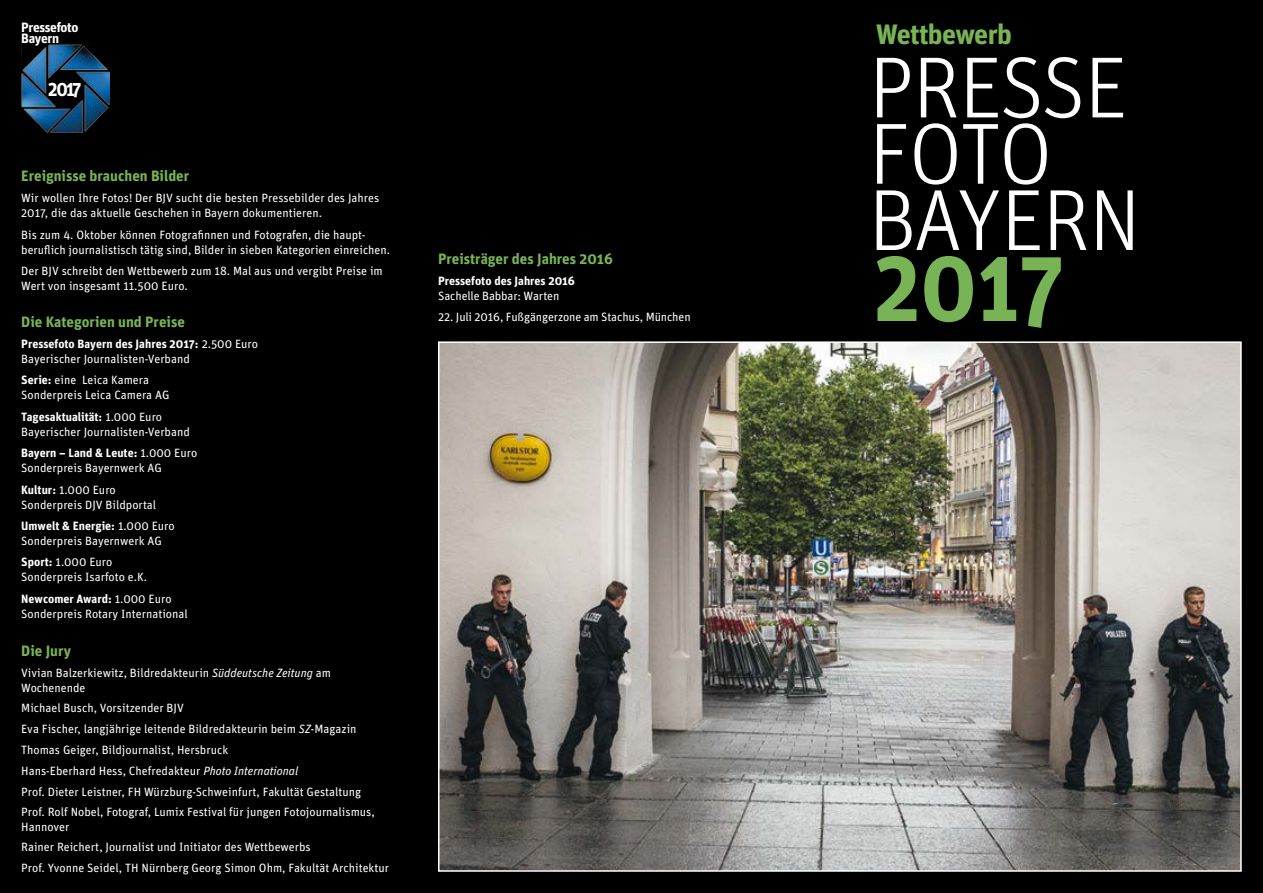
<style>
.page{position:relative;width:1263px;height:893px;background:#000}
.page>*{position:absolute;margin:0;border:0;box-sizing:border-box;transform-origin:0 0}
.t1{font:700 99.45px "Unit";color:#78b355;scale:.9 1}
.t2{font:300 86.7px/66.3px "Unit";letter-spacing:-.025em;color:#fff}
.t3{font:700 28.05px "Unit";letter-spacing:-.025em;color:#78b355}
.t4{font:700 20.25px "Unit";color:#fff;scale:.9 1}
.t5{font:700 15px "Unit";color:#78b355}
.t6{font:700 13.5px/10.5px "Unit";letter-spacing:-.025em;color:#fff}
.t7{font:12px/15px "Unit";color:#fff}
.t8{font:700 12px "Unit";color:#fff}
.s1{font-weight:700}
.s2{font-style:italic}
</style>
<div class="page">
<img style="left:21px;top:45px;width:89px;height:87px">
<img style="left:441px;top:344px;width:798px;height:525px">
<p class="t6" style="left:21px;top:22px;width:59px">Pressefoto<br>Bayern</p>
<h3 class="t3" style="left:876px;top:17px;width:138px">Wettbewerb</h3>
<h2 class="t2" style="left:868px;top:52px;width:274px">PRESSE<br>FOTO<br>BAYERN</h2>
<h1 class="t1" style="left:874px;top:224px;width:213px">2017</h1>
<h3 class="t4" style="left:48px;top:76px;width:38px">2017</h3>
<p class="t5" style="left:21px;top:167px;width:169px">Ereignisse brauchen Bilder</p>
<p class="t7" style="left:21px;top:191px;width:360px">Wir wollen Ihre Fotos! Der BJV sucht die besten Pressebilder des Jahres<br>2017, die das aktuelle Geschehen in Bayern dokumentieren.</p>
<p class="t7" style="left:21px;top:227px;width:370px">Bis zum 4. Oktober können Fotografinnen und Fotografen, die haupt&shy;beruflich journalistisch tätig sind, Bilder in sieben Kategorien einreichen.</p>
<p class="t7" style="left:21px;top:263px;width:363px">Der BJV schreibt den Wettbewerb zum 18. Mal aus und vergibt Preise im<br>Wert von insgesamt 11.500 Euro.</p>
<p class="t5" style="left:21px;top:312px;width:165px">Die Kategorien und Preise</p>
<p class="t7" style="left:21px;top:336px;width:238px"><span class="s1">Pressefoto Bayern des Jahres 2017:</span> 2.500 Euro<br>Bayerischer Journalisten-Verband</p>
<p class="t7" style="left:21px;top:372px;width:150px"><span class="s1">Serie:</span> eine Leica Kamera<br>Sonderpreis Leica Camera AG</p>
<p class="t7" style="left:21px;top:409px;width:170px"><span class="s1">Tagesaktualität:</span> 1.000 Euro<br>Bayerischer Journalisten-Verband</p>
<p class="t7" style="left:21px;top:445px;width:177px"><span class="s1">Bayern – Land &amp; Leute:</span> 1.000 Euro<br>Sonderpreis Bayernwerk AG</p>
<p class="t7" style="left:21px;top:482px;width:137px"><span class="s1">Kultur:</span> 1.000 Euro<br>Sonderpreis DJV Bildportal</p>
<p class="t7" style="left:21px;top:518px;width:155px"><span class="s1">Umwelt &amp; Energie:</span> 1.000 Euro<br>Sonderpreis Bayernwerk AG</p>
<p class="t7" style="left:21px;top:554px;width:128px"><span class="s1">Sport:</span> 1.000 Euro<br>Sonderpreis Isarfoto e.K.</p>
<p class="t7" style="left:21px;top:591px;width:168px"><span class="s1">Newcomer Award:</span> 1.000 Euro<br>Sonderpreis Rotary International</p>
<p class="t5" style="left:21px;top:642px;width:51px">Die Jury</p>
<p class="t7" style="left:21px;top:666px;width:311px;line-height:14.4px">Vivian Balzerkiewitz, Bildredakteurin <span class="s2">Süddeutsche Zeitung</span> am<br>Wochenende</p>
<p class="t7" style="left:21px;top:697px;width:355px;line-height:20.9px">Michael Busch, Vorsitzender BJV<br>Eva Fischer, langjährige leitende Bildredakteurin beim <span class="s2">SZ</span>-Magazin Thomas Geiger, Bildjournalist, Hersbruck<br>Hans-Eberhard Hess, Chefredakteur <span class="s2">Photo International<br></span>Prof. Dieter Leistner, FH Würzburg-Schweinfurt, Fakultät Gestaltung Prof. Rolf Nobel, Fotograf, Lumix Festival für jungen Fotojournalismus,</p>
<p class="t7" style="left:21px;top:816px;width:369px;line-height:20.9px">Hannover<br>Rainer Reichert, Journalist und Initiator des Wettbewerbs<br>Prof. Yvonne Seidel, TH Nürnberg Georg Simon Ohm, Fakultät Architektur</p>
<p class="t5" style="left:438px;top:249px;width:176px">Preisträger des Jahres 2016</p>
<p class="t8" style="left:438px;top:273px;width:139px">Pressefoto des Jahres 2016</p>
<p class="t7" style="left:438px;top:288px;width:123px">Sachelle Babbar: Warten</p>
<p class="t7" style="left:438px;top:309px;width:254px">22. Juli 2016, Fußgängerzone am Stachus, München</p>
</div>
